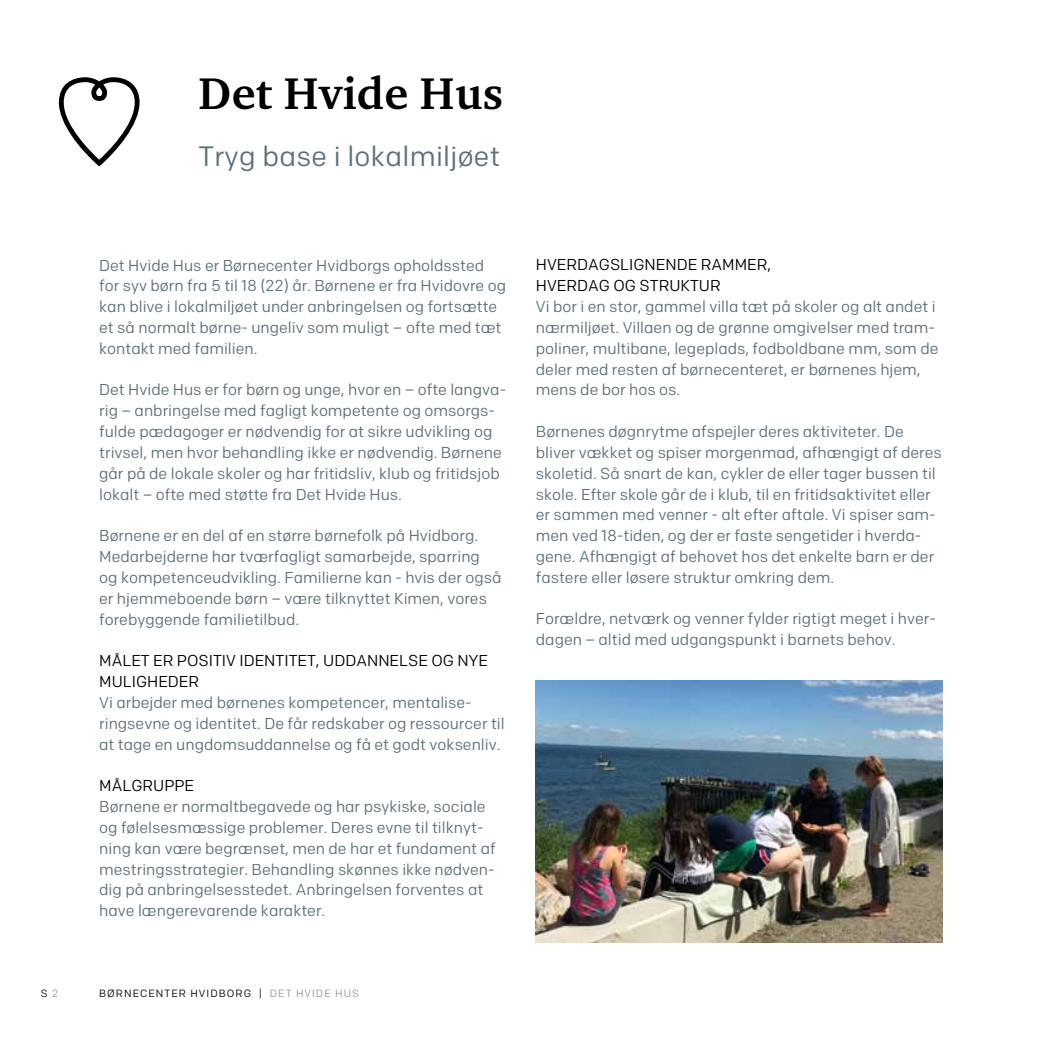
<style>
.page{position:relative;width:1042px;height:1042px;background:#fff}
.page>*{position:absolute;margin:0;border:0;box-sizing:border-box;transform-origin:0 0}
.t1{font:700 45.5px "Charter";letter-spacing:.01em;color:#000}
.t2{font:28px "Colfax";color:#5d6f7a}
.t3{font:15.75px/20.8px "Colfax";color:#5d6f7a}
.t4{font:15.75px/20.8px "Colfax";color:#000}
.t5{font:10.5px "Colfax";letter-spacing:.1em;color:#000}
.t6{font:10.5px "Colfax";letter-spacing:.1em;color:#939598}
.s1{color:#939598}
.s2{color:#000}
</style>
<div class="page">
<svg style="left:59px;top:77px;width:81px;height:89px"></svg>
<img style="left:536px;top:680px;width:407px;height:263px">
<p class="t5" style="left:41px;top:986px;width:19px">S <span class="s1">2</span></p>
<h1 class="t1" style="left:198px;top:65px;width:306px">Det Hvide Hus</h1>
<h2 class="t2" style="left:198px;top:139px;width:303px">Tryg base i lokalmiljøet</h2>
<p class="t3" style="left:99px;top:254px;width:408px">Det Hvide Hus er Børnecenter Hvidborgs opholdssted for syv børn fra 5 til 18 (22) år. Børnene er fra Hvidovre og kan blive i lokalmiljøet under anbringelsen og fortsætte et så normalt børne- ungeliv som muligt – ofte med tæt kontakt med familien.</p>
<p class="t3" style="left:99px;top:379px;width:408px">Det Hvide Hus er for børn og unge, hvor en – ofte langva&shy;rig – anbringelse med fagligt kompetente og omsorgs&shy;fulde pædagoger er nødvendig for at sikre udvikling og trivsel, men hvor behandling ikke er nødvendig. Børnene går på de lokale skoler og har fritidsliv, klub og fritidsjob lokalt – ofte med støtte fra Det Hvide Hus.</p>
<p class="t3" style="left:99px;top:525px;width:404px">Børnene er en del af en større børnefolk på Hvidborg.<br>Medarbejderne har tværfagligt samarbejde, sparring og kompetenceudvikling. Familierne kan - hvis der også er hjemmeboende børn – være tilknyttet Kimen, vores forebyggende familietilbud.</p>
<p class="t4" style="left:99px;top:650px;width:390px">Målet er positiv id entitet, uddannelse og nye muligheder</p>
<p class="t3" style="left:99px;top:692px;width:407px">Vi arbejder med børnenes kompetencer, mentalise&shy;ringsevne og identitet. De får redskaber og ressourcer til at tage en ungdomsuddannelse og få et godt voksenliv.</p>
<p class="t4" style="left:99px;top:775px;width:96px">Målgruppe</p>
<p class="t3" style="left:99px;top:796px;width:398px">Børnene er normaltbegavede og har psykiske, sociale og følelsesmæssige problemer. Deres evne til tilknyt&shy;ning kan være begrænset, men de har et fundament af mestringsstrategier. Behandling skønnes ikke nødven&shy;dig på anbringelsesstedet. Anbringelsen forventes at have længerevarende karakter.</p>
<p class="t5" style="left:99px;top:986px;width:120px">børnecenter hvidbo</p>
<p class="t6" style="left:235px;top:986px;width:125px"><span class="s2">rg |</span> det hvide hus</p>
<p class="t4" style="left:536px;top:254px;width:237px">Hverdagslignende ramm er, hverdag og struktur</p>
<p class="t3" style="left:536px;top:296px;width:404px">Vi bor i en stor, gammel villa tæt på skoler og alt andet i nærmiljøet. Villaen og de grønne omgivelser med tram&shy;poliner, multibane, legeplads, fodboldbane mm, som de deler med resten af børnecenteret, er børnenes hjem, mens de bor hos os.</p>
<p class="t3" style="left:536px;top:421px;width:407px">Børnenes døgnrytme afspejler deres aktiviteter. De bliver vækket og spiser morgenmad, afhængigt af deres skoletid. Så snart de kan, cykler de eller tager bussen til skole. Efter skole går de i klub, til en fritidsaktivitet eller er sammen med venner - alt efter aftale. Vi spiser sam&shy;men ved 18-tiden, og der er faste sengetider i hverda&shy;gene. Afhængigt af behovet hos det enkelte barn er der fastere eller løsere struktur omkring dem.</p>
<p class="t3" style="left:536px;top:608px;width:401px">Forældre, netværk og venner fylder rigtigt meget i hver&shy;dagen – altid med udgangspunkt i barnets behov.</p>
</div>
